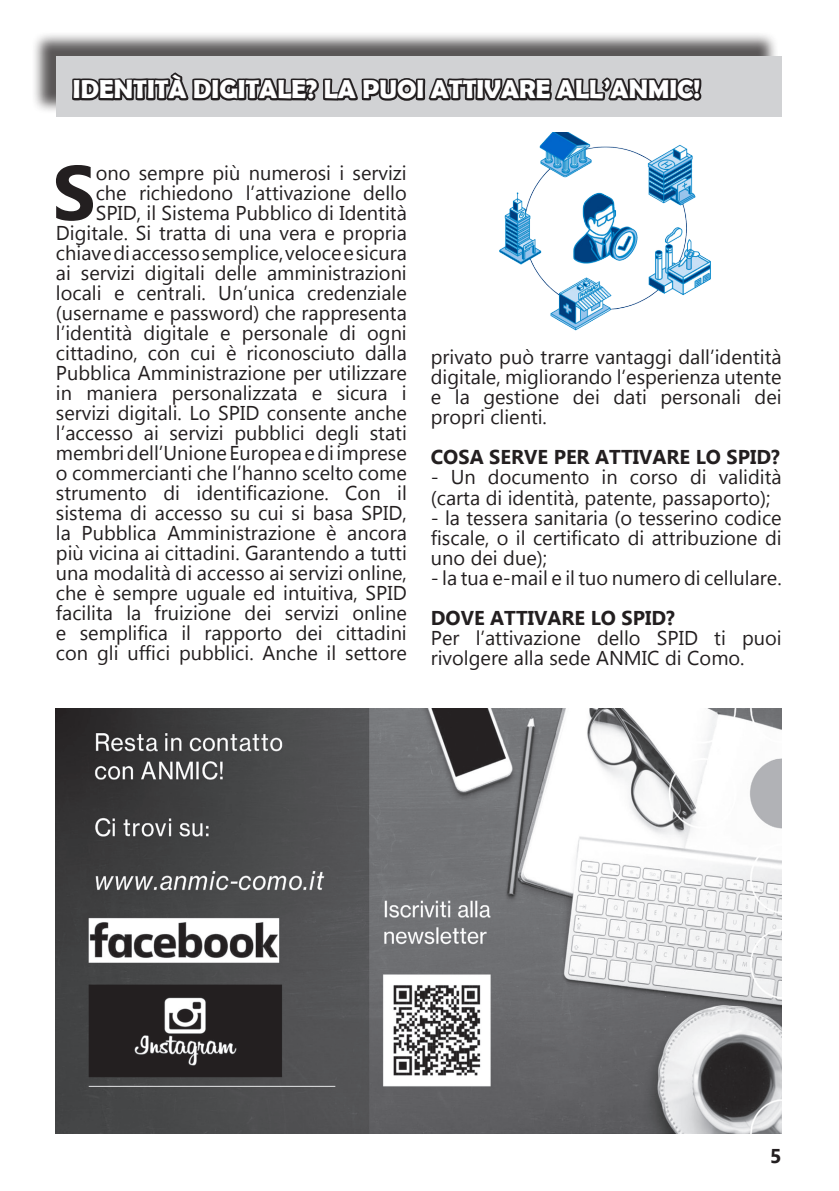
<style>
.page{position:relative;width:839px;height:1191px;background:#fff}
.page>*{position:absolute;margin:0;border:0;box-sizing:border-box;transform-origin:0 0}
.t1{font:700 77.2px "Gadugi";color:#231f20}
.t2{font:700 26px "Berlin Sans FB Demi";color:#fff}
.t3{font:20px/20px "Gadugi";color:#231f20;text-align:justify}
.t4{font:700 20px "Gadugi";color:#231f20}
</style>
<div class="page">
<img style="left:56px;top:708px;width:726px;height:425px">
<img style="left:541px;top:258px;width:170px;height:73px">
<div style="left:31px;top:31px;width:747px;height:83px;background:#231f20;opacity:.75"></div>
<div style="left:56px;top:56px;width:726px;height:61px;background:#d1d2d4"></div>
<svg style="left:70px;top:31px;width:635px;height:247px"></svg>
<p class="t2" style="left:73px;top:74px;width:629px">IDENTITÀ DIGITALE? LA PUOI ATTIVARE ALL’ANMIC!</p>
<p class="t3" style="left:56px;top:163px;width:352px;text-align:right">ono sempre più numerosi i servizi<br>che richiedono l’attivazione dello SPID, il Sistema Pubblico di Identità Digitale. Si tratta di una vera e propria chiave di accesso semplice, veloce e sicura ai servizi digitali delle amministrazioni locali e centrali. Un’unica credenziale (username e password) che rappresenta l’identità digitale e personale di ogni cittadino, con cui è riconosciuto dalla Pubblica Amministrazione per utilizzare in maniera personalizzata e sicura i servizi digitali. Lo SPID consente anche l’accesso ai servizi pubblici degli stati membri dell’Unione Europea e di imprese o commercianti che l’hanno scelto come strumento di identificazione. Con il sistema di accesso su cui si basa SPID, la Pubblica Amministrazione è ancora più vicina ai cittadini. Garantendo a tutti una modalità di accesso ai servizi online, che è sempre uguale ed intuitiva, SPID facilita la fruizione dei servizi online e semplifica il rapporto dei cittadini con gli uffici pubblici. Anche il settore</p>
<p class="t1" style="left:52px;top:146px;width:45px">S</p>
<p class="t3" style="left:431px;top:347px;width:352px">privato può trarre vantaggi dall’identità digitale, migliorando l’esperienza utente e la gestione dei dati personali dei propri clienti.</p>
<p class="t4" style="left:431px;top:445px;width:351px">COSA SERVE PER ATTIVARE LO SPID?</p>
<p class="t3" style="left:431px;top:467px;width:352px">- Un documento in corso di validità (carta di identità, patente, passaporto);</p>
<p class="t3" style="left:431px;top:507px;width:352px">- la tessera sanitaria (o tesserino codice fiscale, o il certificato di attribuzione di uno dei due);</p>
<p class="t3" style="left:431px;top:567px;width:352px">- la tua e-mail e il tuo numero di cellulare.</p>
<p class="t4" style="left:431px;top:605px;width:246px">DOVE ATTIVARE LO SPID?</p>
<p class="t3" style="left:431px;top:627px;width:352px">Per l’attivazione dello SPID ti puoi rivolgere alla sede ANMIC di Como.</p>
<p class="t4" style="left:770px;top:1144px;width:13px">5</p>
</div>
